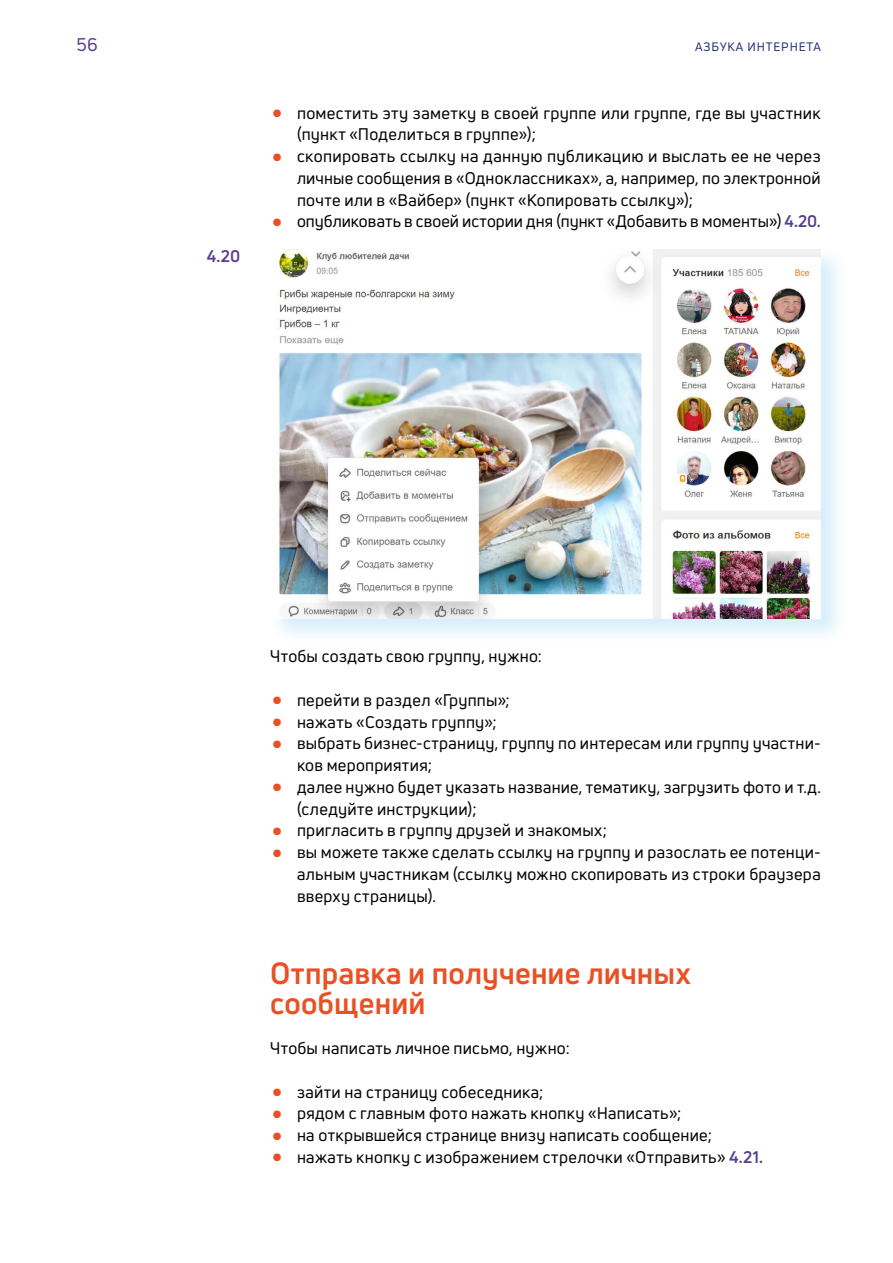
<style>
.page{position:relative;width:893px;height:1263px;background:#fff}
.page>*{position:absolute;margin:0;border:0;box-sizing:border-box;transform-origin:0 0}
.t1{font:700 30px/30px "Uni Neue";letter-spacing:.005em;color:#e95124}
.t2{font:18px "Uni Neue";color:#573e91}
.t3{font:16.5px/21.8px "Uni Neue";letter-spacing:.015em;color:#000}
.t4{font:700 16.5px "Uni Neue";color:#573e91}
.t5{font:12px "Uni Neue";letter-spacing:.075em;color:#243072}
.s1{font-size:39px;color:#e95124}
.s2{font-weight:700;color:#573e91}
</style>
<div class="page">
<div style="left:269px;top:246px;width:579px;height:398px;background:#91cff3;opacity:.35"></div>
<img style="left:270px;top:249px;width:551px;height:370px">
<p class="t2" style="left:77px;top:33px;width:23px">56</p>
<p class="t5" style="left:695px;top:39px;width:127px">АЗБУКА ИНТЕРНЕТА</p>
<p class="t4" style="left:207px;top:245px;width:35px">4.20</p>
<p class="t3" style="left:297px;top:102px;width:525px;text-indent:-27px"><span class="s1">•</span> поместить эту заметку в своей группе или группе, где вы участник (пункт «Поделиться в группе»);</p>
<p class="t3" style="left:297px;top:145px;width:525px;text-align:justify;text-indent:-27px"><span class="s1">•</span> скопировать ссылку на данную публикацию и выслать ее не через личные сообщения в «Одноклассниках», а, например, по электронной почте или в «Вайбер» (пункт «Копировать ссылку»);</p>
<p class="t3" style="left:270px;top:210px;width:552px"><span class="s1">•</span> опубликовать в своей истории дня (пункт «Добавить в моменты») <span class="s2">4.20.</span></p>
<p class="t3" style="left:270px;top:645px;width:273px">Чтобы создать свою группу, нужно:</p>
<p class="t3" style="left:270px;top:689px;width:241px"><span class="s1">•</span> перейти в раздел «Группы»;</p>
<p class="t3" style="left:270px;top:711px;width:228px"><span class="s1">•</span> нажать «Создать группу»;</p>
<p class="t3" style="left:297px;top:732px;width:525px;text-indent:-27px"><span class="s1">•</span> выбрать бизнес-страницу, группу по интересам или группу участни&shy;ков мероприятия;</p>
<p class="t3" style="left:297px;top:776px;width:525px;text-indent:-27px"><span class="s1">•</span> далее нужно будет указать название, тематику, загрузить фото и т.д. (следуйте инструкции);</p>
<p class="t3" style="left:270px;top:819px;width:338px"><span class="s1">•</span> пригласить в группу друзей и знакомых;</p>
<p class="t3" style="left:297px;top:841px;width:525px;text-align:justify;text-indent:-27px"><span class="s1">•</span> вы можете также сделать ссылку на группу и разослать ее потенци&shy;альным участникам (ссылку можно скопировать из строки браузера вверху страницы).</p>
<h1 class="t1" style="left:270px;top:957px;width:422px">Отправка и получение личных сообщений</h1>
<p class="t3" style="left:270px;top:1037px;width:301px">Чтобы написать личное письмо, нужно:</p>
<p class="t3" style="left:270px;top:1080px;width:275px"><span class="s1">•</span> зайти на страницу собеседника;</p>
<p class="t3" style="left:270px;top:1102px;width:413px"><span class="s1">•</span> рядом с главным фото нажать кнопку «Написать»;</p>
<p class="t3" style="left:270px;top:1124px;width:443px"><span class="s1">•</span> на открывшейся странице внизу написать сообщение;</p>
<p class="t3" style="left:270px;top:1146px;width:495px"><span class="s1">•</span> нажать кнопку с изображением стрелочки «Отправить» <span class="s2">4.21.</span></p>
</div>
